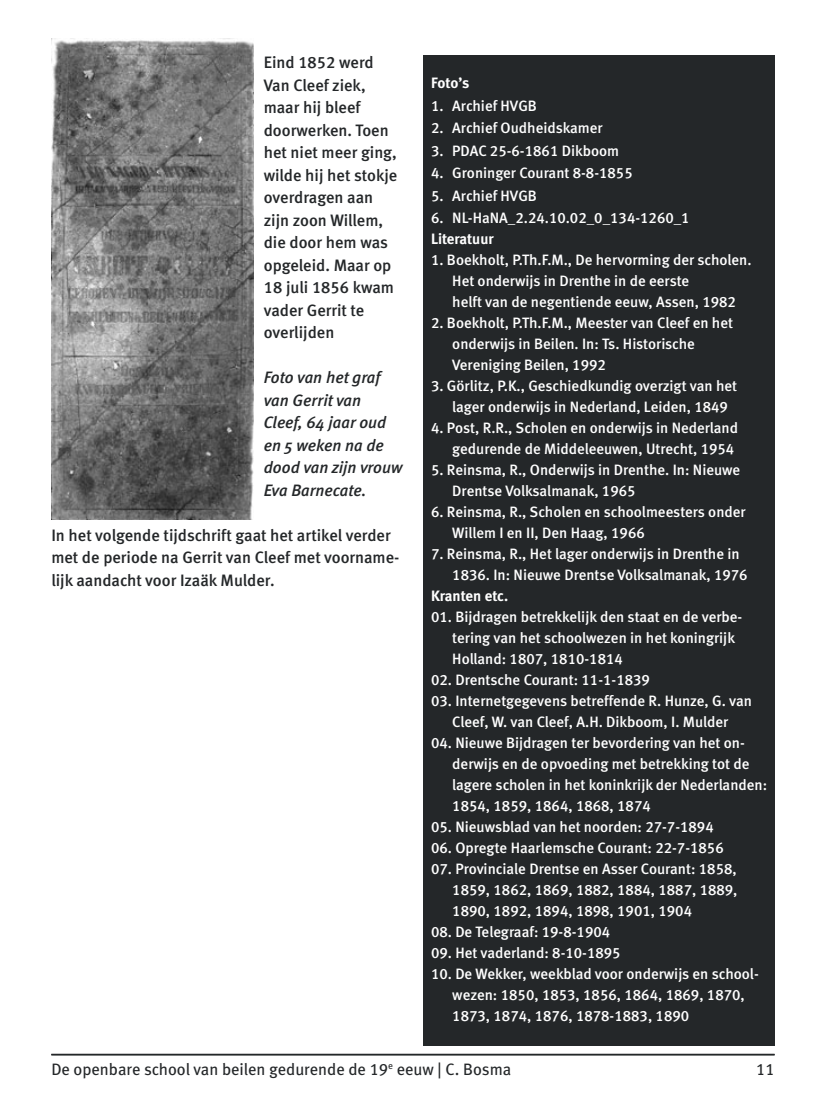
<style>
.page{position:relative;width:818px;height:1098px;background:#fff}
.page>*{position:absolute;margin:0;border:0;box-sizing:border-box;transform-origin:0 0}
.t1{font:16.5px/22.5px "Meta Medium LF";color:#242729}
.t2{font:italic 500 16.5px/22.5px "Meta";color:#242729}
.t3{font:16.5px "Meta Book LF";color:#242729}
.t4{font:15px/21px "Meta Medium LF";color:#fff}
.t5{font:15px "Meta Bold LF";color:#fff}
</style>
<div class="page">
<div style="left:423px;top:55px;width:351px;height:991px;background:#242729"></div>
<hr style="left:51px;top:1054px;width:723px;height:1px;background:#242729">
<img style="left:51px;top:38px;width:203px;height:482px">
<p class="t1" style="left:264px;top:51px;width:135px">Eind 1852 werd<br>Van Cleef ziek, maar hij bleef doorwerken. Toen het niet meer ging, wilde hij het stokje overdragen aan zijn zoon Willem, die door hem was opgeleid. Maar op<br>18 juli 1856 kwam vader Gerrit te overlijden</p>
<p class="t2" style="left:264px;top:366px;width:140px">Foto van het graf van Gerrit van<br>Cleef, 64 jaar oud en 5 weken na de dood van zijn vrouw<br>Eva Barnecate.</p>
<p class="t1" style="left:51px;top:524px;width:349px">In het volgende tijdschrift gaat het artikel verder met de periode na Gerrit van Cleef met voorname&shy;lijk aandacht voor Izaäk Mulder.</p>
<p class="t5" style="left:431px;top:74px;width:40px">Foto’s</p>
<p class="t4" style="left:431px;top:95px;width:107px">1. Archief HVGB</p>
<p class="t4" style="left:431px;top:117px;width:173px">2. Archief Oudheidskamer</p>
<p class="t4" style="left:431px;top:140px;width:189px">3. PDAC 25-6-1861 Dikboom</p>
<p class="t4" style="left:431px;top:162px;width:203px">4. Groninger Courant 8-8-1855</p>
<p class="t4" style="left:431px;top:185px;width:107px">5. Archief HVGB</p>
<p class="t4" style="left:431px;top:207px;width:260px">6. NL-HaNA_2.24.10.02_0_134-1260_1</p>
<p class="t5" style="left:431px;top:230px;width:64px">Literatuur</p>
<p class="t4" style="left:452px;top:249px;width:301px;text-indent:-21px">1. Boekholt, P.Th.F.M., De hervorming der scholen.<br>Het onderwijs in Drenthe in de eerste<br>helft van de negentiende eeuw, Assen, 1982</p>
<p class="t4" style="left:452px;top:312px;width:282px;text-indent:-21px">2. Boekholt, P.Th.F.M., Meester van Cleef en het onderwijs in Beilen. In: Ts. Historische<br>Vereniging Beilen, 1992</p>
<p class="t4" style="left:452px;top:375px;width:286px;text-indent:-21px">3. Görlitz, P.K., Geschiedkundig overzigt van het lager onderwijs in Nederland, Leiden, 1849</p>
<p class="t4" style="left:431px;top:417px;width:308px;text-align:right">4. Post, R.R., Scholen en onderwijs in Nederland gedurende de Middeleeuwen, Utrecht, 1954</p>
<p class="t4" style="left:452px;top:459px;width:289px;text-indent:-21px">5. Reinsma, R., Onderwijs in Drenthe. In: Nieuwe<br>Drentse Volksalmanak, 1965</p>
<p class="t4" style="left:452px;top:501px;width:295px;text-indent:-21px">6. Reinsma, R., Scholen en schoolmeesters onder<br>Willem I en II, Den Haag, 1966</p>
<p class="t4" style="left:452px;top:543px;width:297px;text-indent:-21px">7. Reinsma, R., Het lager onderwijs in Drenthe in<br>1836. In: Nieuwe Drentse Volksalmanak, 1976</p>
<p class="t5" style="left:431px;top:587px;width:79px">Kranten etc.</p>
<p class="t4" style="left:452px;top:606px;width:291px;text-indent:-21px">01. Bijdragen betrekkelijk den staat en de verbe&shy;tering van het schoolwezen in het koningrijk<br>Holland: 1807, 1810-1814</p>
<p class="t4" style="left:431px;top:669px;width:220px">02. Drentsche Courant: 11-1-1839</p>
<p class="t4" style="left:431px;top:690px;width:322px;text-align:center">03. Internetgegevens betreffende R. Hunze, G. van<br>Cleef, W. van Cleef, A.H. Dikboom, I. Mulder</p>
<p class="t4" style="left:452px;top:732px;width:316px;text-indent:-21px">04. Nieuwe Bijdragen ter bevordering van het on&shy;derwijs en de opvoeding met betrekking tot de lagere scholen in het koninkrijk der Nederlanden:<br>1854, 1859, 1864, 1868, 1874</p>
<p class="t4" style="left:431px;top:816px;width:284px">05. Nieuwsblad van het noorden: 27-7-1894</p>
<p class="t4" style="left:431px;top:837px;width:294px">06. Opregte Haarlemsche Courant: 22-7-1856</p>
<p class="t4" style="left:452px;top:858px;width:287px;text-align:justify;text-indent:-21px">07. Provinciale Drentse en Asser Courant: 1858, 1859, 1862, 1869, 1882, 1884, 1887, 1889, 1890, 1892, 1894, 1898, 1901, 1904</p>
<p class="t4" style="left:431px;top:921px;width:181px">08. De Telegraaf: 19-8-1904</p>
<p class="t4" style="left:431px;top:942px;width:191px">09. Het vaderland: 8-10-1895</p>
<p class="t4" style="left:452px;top:963px;width:308px;text-indent:-21px">10. De Wekker, weekblad voor onderwijs en school&shy;wezen: 1850, 1853, 1856, 1864, 1869, 1870,<br>1873, 1874, 1876, 1878-1883, 1890</p>
<p class="t3" style="left:51px;top:1059px;width:461px">De openbare school van beilen gedurende de 19<sup>e</sup> eeuw | C. Bosma</p>
<p class="t3" style="left:756px;top:1059px;width:20px">11</p>
</div>
